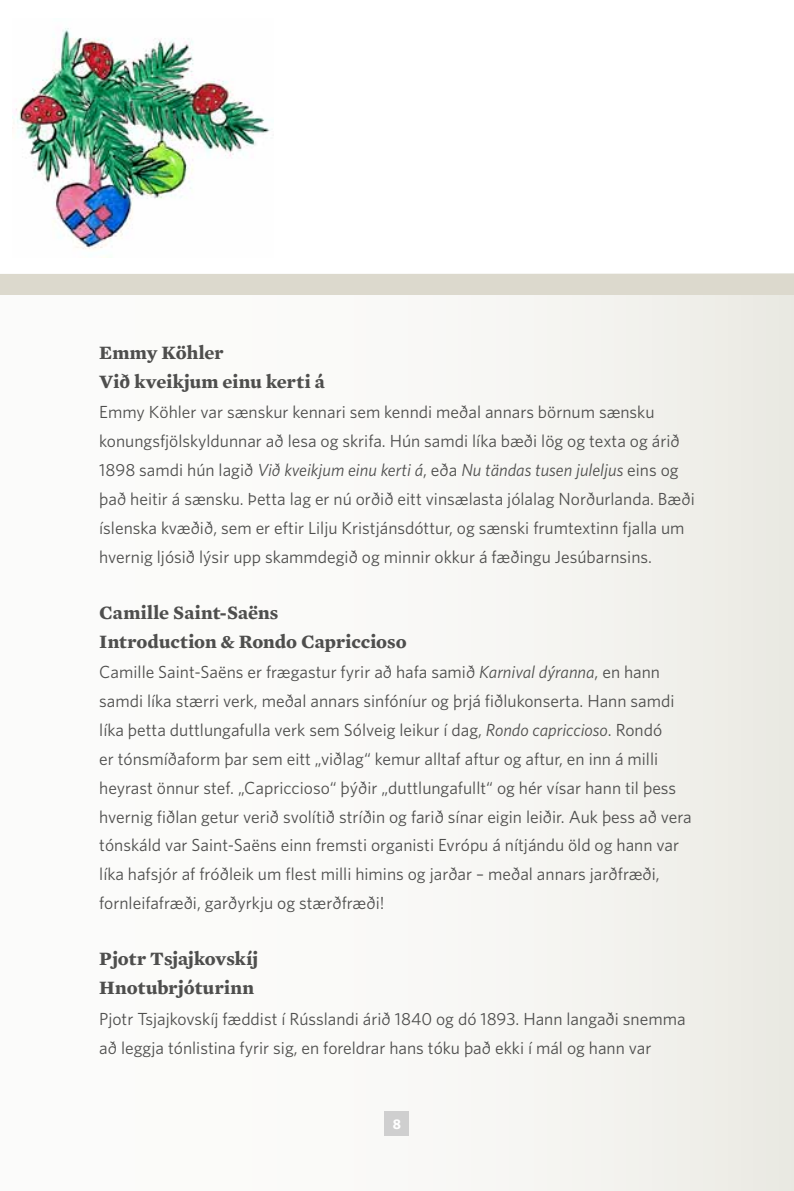
<style>
.page{position:relative;width:794px;height:1191px;background:#fff}
.page>*{position:absolute;margin:0;border:0;box-sizing:border-box;transform-origin:0 0}
.t1{font:700 19.25px/28.9px "Mercury Text G2";color:#4e4e4d}
.t2{font:17.5px/28.9px "Whitney";color:#4e4e4d}
.t3{font:700 14px "Whitney";color:#fff}
.s1{font-style:italic}
</style>
<div class="page">
<div style="left:0;top:274px;width:794px;height:917px;background:linear-gradient(to right,#fff,#efeee9)"></div>
<div style="left:384px;top:1111px;width:25px;height:25px;background:#cfcfcf"></div>
<div style="left:0;top:274px;width:794px;height:21px;background:#dcd9cd"></div>
<img style="left:12px;top:28px;width:258px;height:230px">
<p class="t1" style="left:99px;top:338px;width:227px">Emmy Köhler<br>Við kveikjum einu kerti á</p>
<p class="t2" style="left:99px;top:397px;width:597px">Emmy Köhler var sænskur kennari sem kenndi meðal annars börnum sænsku konungsfjölskyldunnar að lesa og skrifa. Hún samdi líka bæði lög og texta og árið 1898 samdi hún lagið <span class="s1">Við kveikjum einu kerti á</span>, eða <span class="s1">Nu tändas tusen juleljus</span> eins og það heitir á sænsku. Þetta lag er nú orðið eitt vinsælasta jólalag Norðurlanda. Bæði íslenska kvæðið, sem er eftir Lilju Kristjánsdóttur, og sænski frumtextinn fjalla um hvernig ljósið lýsir upp skammdegið og minnir okkur á fæðingu Jesúbarnsins.</p>
<p class="t1" style="left:99px;top:597px;width:309px">Camille Saint-Saëns<br>Introduction &amp; Rondo Capriccioso</p>
<p class="t2" style="left:99px;top:657px;width:594px">Camille Saint-Saëns er frægastur fyrir að hafa samið <span class="s1">Karnival dýranna</span>, en hann samdi líka stærri verk, meðal annars sinfóníur og þrjá fiðlukonserta. Hann samdi líka þetta duttlungafulla verk sem Sólveig leikur í dag, <span class="s1">Rondo capriccioso</span>. Rondó<br>er tónsmíðaform þar sem eitt „viðlag“ kemur alltaf aftur og aftur, en inn á milli heyrast önnur stef. „Capriccioso“ þýðir „duttlungafullt“ og hér vísar hann til þess hvernig fiðlan getur verið svolítið stríðin og farið sínar eigin leiðir. Auk þess að vera tónskáld var Saint-Saëns einn fremsti organisti Evrópu á nítjándu öld og hann var líka hafsjór af fróðleik um flest milli himins og jarðar – meðal annars jarðfræði, fornleifafræði, garðyrkju og stærðfræði!</p>
<p class="t1" style="left:99px;top:944px;width:160px">Pjotr Tsjajkovskíj<br>Hnotubrjóturinn</p>
<p class="t2" style="left:99px;top:1004px;width:588px">Pjotr Tsjajkovskíj fæddist í Rússlandi árið 1840 og dó 1893. Hann langaði snemma að leggja tónlistina fyrir sig, en foreldrar hans tóku það ekki í mál og hann var</p>
<p class="t3" style="left:393px;top:1115px;width:10px">8</p>
</div>
